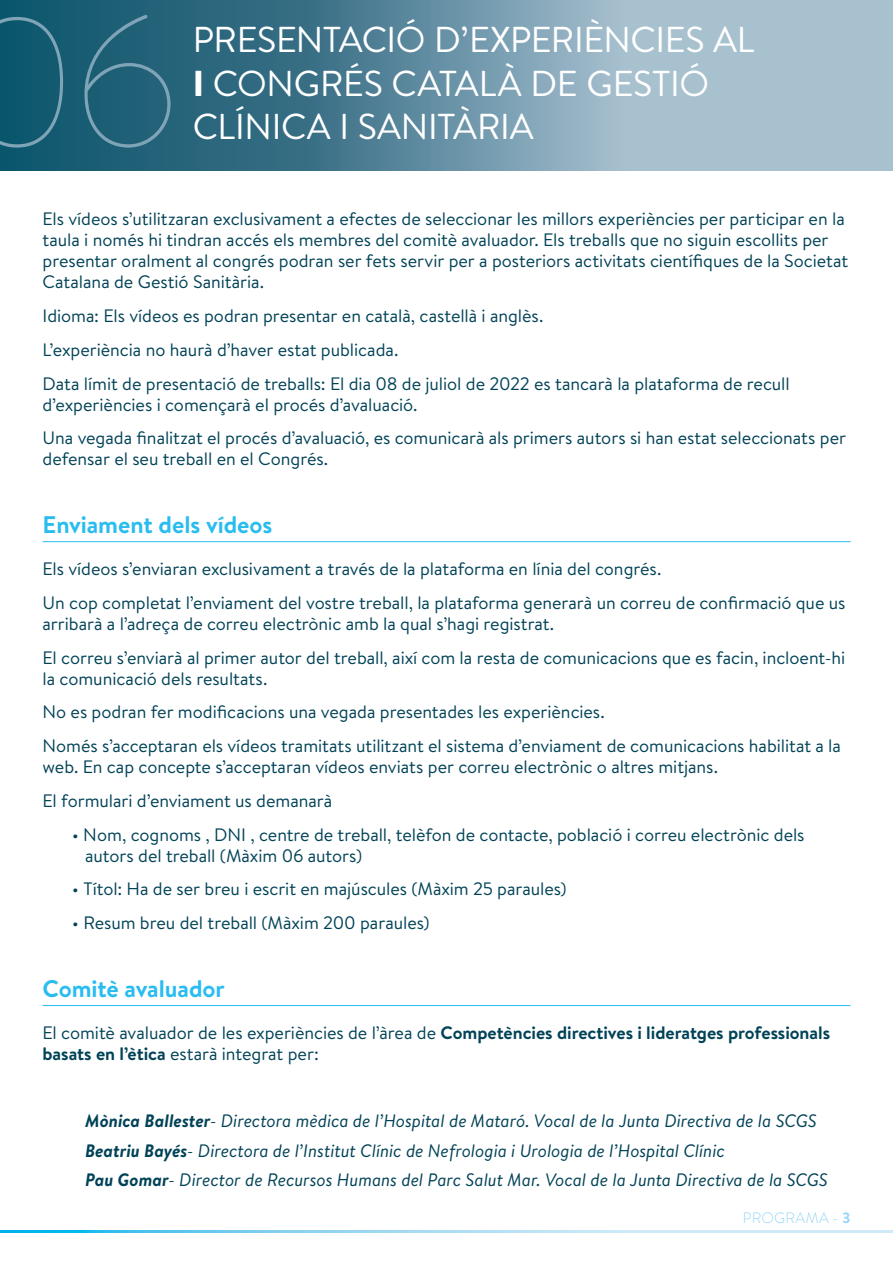
<style>
.page{position:relative;width:893px;height:1263px;background:#fff}
.page>*{position:absolute;margin:0;border:0;box-sizing:border-box;transform-origin:0 0}
.t1{font:100 181.5px "Brandon Text";color:#80a4b7}
.t2{font:36px/43.5px "Brandon Text";letter-spacing:-.005em;color:#fff}
.t3{font:700 24px "Brandon Text";letter-spacing:-.005em;color:#29bdef}
.t4{font:18px/33.8px "Brandon Text";letter-spacing:-.005em;color:#004257}
.t5{font:italic 18px/29.5px "Brandon Text";letter-spacing:-.005em;color:#004257}
.t6{font:300 15px "Brandon Text";letter-spacing:.01em;color:#96d6f7}
.s1{font-weight:900}
.s2{font-weight:700}
</style>
<div class="page">
<svg style="left:0;top:0;width:893px;height:170px;background:#6591a4"></svg>
<svg style="left:0;top:1230px;width:893px;height:2px;background:#93d8f2"></svg>
<hr style="left:43px;top:541px;width:807px;height:1px;background:#29bdef">
<hr style="left:43px;top:1005px;width:807px;height:1px;background:#29bdef">
<h1 class="t1" style="left:-43px;top:-40px;width:223px">06</h1>
<h2 class="t2" style="left:193px;top:17px;width:563px">PRESENTACIÓ D’EXPERIÈNCIES AL<br><span class="s1">I</span> CONGRÉS CATALÀ DE GESTIÓ</h2>
<h2 class="t2" style="left:193px;top:104px;width:342px">CLÍNICA I SANITÀRIA</h2>
<p class="t4" style="left:43px;top:208px;width:807px;line-height:21px">Els vídeos s’utilitzaran exclusivament a efectes de seleccionar les millors experiències per participar en la taula i només hi tindran accés els membres del comitè avaluador. Els treballs que no siguin escollits per presentar oralment al congrés podran ser fets servir per a posteriors activitats científiques de la Societat Catalana de Gestió Sanitària.</p>
<p class="t4" style="left:43px;top:298px;width:749px">Idioma: Els vídeos es podran presentar en català, castellà i anglès.<br>L’experiència no haurà d’haver estat publicada.<br>Data límit de presentació de treballs: El dia 08 de juliol de 2022 es tancarà la plataforma de recull</p>
<p class="t4" style="left:43px;top:387px;width:805px">d’experiències i començarà el procés d’avaluació.<br>Una vegada finalitzat el procés d’avaluació, es comunicarà als primers autors si han estat seleccionats per</p>
<p class="t4" style="left:43px;top:442px;width:287px">defensar el seu treball en el Congrés.</p>
<h3 class="t3" style="left:43px;top:508px;width:231px">Enviament dels vídeos</h3>
<p class="t4" style="left:43px;top:551px;width:804px">Els vídeos s’enviaran exclusivament a través de la plataforma en línia del congrés.<br>Un cop completat l’enviament del vostre treball, la plataforma generarà un correu de confirmació que us</p>
<p class="t4" style="left:43px;top:606px;width:804px">arribarà a l’adreça de correu electrònic amb la qual s’hagi registrat.<br>El correu s’enviarà al primer autor del treball, així com la resta de comunicacions que es facin, incloent-hi</p>
<p class="t4" style="left:43px;top:661px;width:800px">la comunicació dels resultats.<br>No es podran fer modificacions una vegada presentades les experiències.<br>Només s’acceptaran els vídeos tramitats utilitzant el sistema d’enviament de comunicacions habilitat a la</p>
<p class="t4" style="left:43px;top:749px;width:677px">web. En cap concepte s’acceptaran vídeos enviats per correu electrònic o altres mitjans.<br>El formulari d’enviament us demanarà</p>
<p class="t4" style="left:85px;top:823px;width:721px;line-height:21px;text-indent:-13px">• Nom, cognoms , DNI , centre de treball, telèfon de contacte, població i correu electrònic dels autors del treball (Màxim 06 autors)</p>
<p class="t4" style="left:72px;top:872px;width:496px">• Títol: Ha de ser breu i escrit en majúscules (Màxim 25 paraules)</p>
<p class="t4" style="left:72px;top:905px;width:359px">• Resum breu del treball (Màxim 200 paraules)</p>
<h3 class="t3" style="left:43px;top:972px;width:184px">Comitè avaluador</h3>
<p class="t4" style="left:43px;top:1021px;width:789px;line-height:21px">El comitè avaluador de les experiències de l’àrea de <span class="s2">Competències directives i lideratges professionals basats en l’ètica</span> estarà integrat per:</p>
<p class="t5" style="left:85px;top:1106px;width:744px"><span class="s2">Mònica Ballester</span>- Directora mèdica de l’Hospital de Mataró. Vocal de la Junta Directiva de la SCGS<br><span class="s2">Beatriu Bayés</span>- Directora de l’Institut Clínic de Nefrologia i Urologia de l’Hospital Clínic<br><span class="s2">Pau Gomar</span>- Director de Recursos Humans del Parc Salut Mar. Vocal de la Junta Directiva de la SCGS</p>
<p class="t6" style="left:743px;top:1208px;width:109px">PROGRAMA - <span class="s2">3</span></p>
</div>
